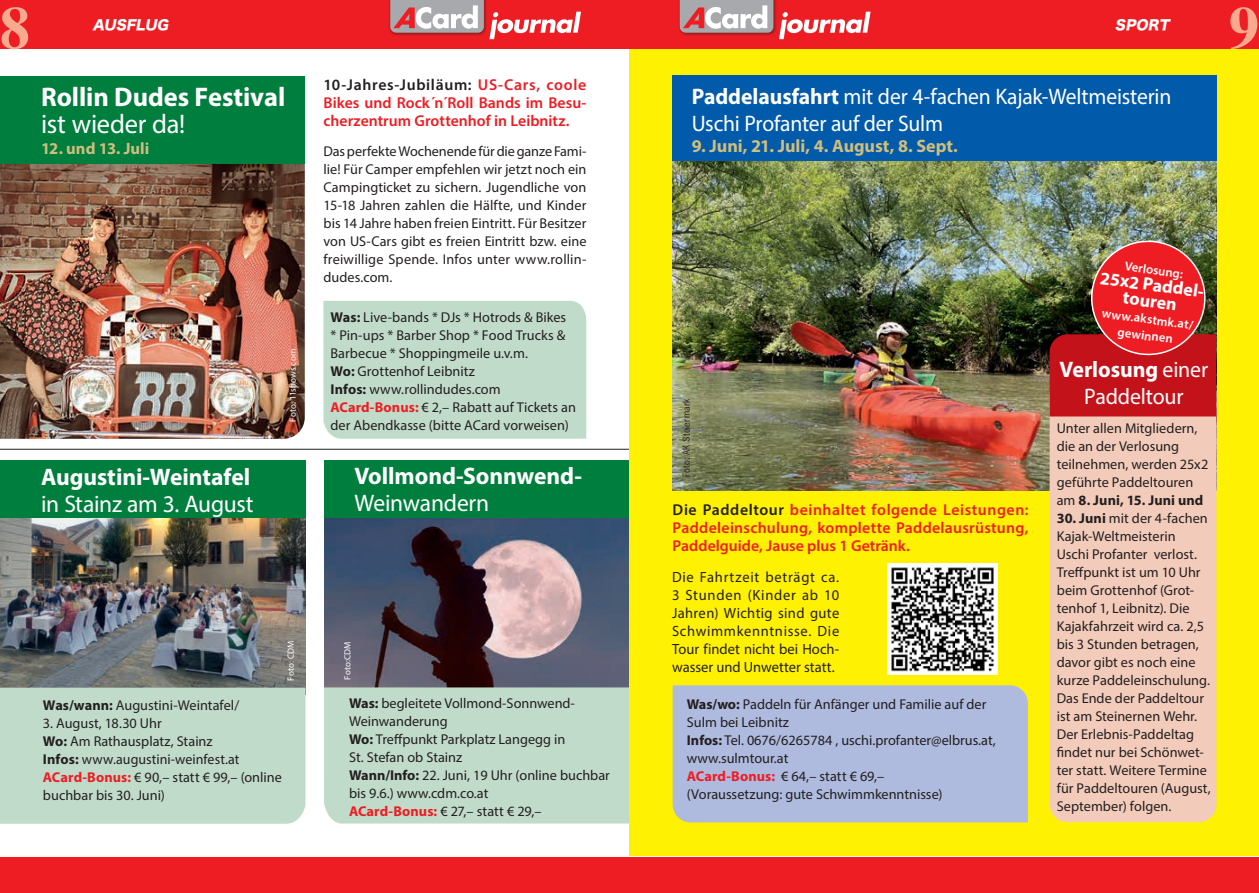
<style>
.page{position:relative;width:1259px;height:893px;background:#fff}
.page>*{position:absolute;margin:0;border:0;box-sizing:border-box;transform-origin:0 0}
.t1{font:700 60px "Times";color:#f8a98e}
.t2{font:700 27px "Myriad Pro";letter-spacing:-.005em;color:#fff}
.t3{font:27px "Myriad Pro";letter-spacing:-.01em;color:#fff}
.t4{font:700 24px "Myriad Pro";letter-spacing:-.005em;color:#fff}
.t5{font:24px "Myriad Pro";letter-spacing:-.01em;color:#fff}
.t6{font:22.5px/27px "Myriad Pro";letter-spacing:-.01em;color:#fff;scale:.96 1}
.t7{font:22.5px/27px "Myriad Pro";letter-spacing:-.01em;color:#fff;text-align:center}
.t8{font:700 18px "Myriad Pro";color:#cfbe7d}
.t9{font:700 18px/16.5px "Myriad Pro";color:#fff;text-align:center}
.t10{font:700 16.5px "Myriad Pro";color:#cfbe7d}
.t11{font:600 15.75px/18px "Myriad Pro";letter-spacing:.005em;color:#ee1d23;text-align:justify}
.t12{font:14.85px/18px "Myriad Pro";color:#231f20;text-align:justify}
.t13{font:14.25px/18px "Myriad Pro";color:#231f20}
.t14{font:italic 13.5px "Hira Kaku Std W8";color:#fff}
.t15{font:600 12.6px/16.5px "Myriad Pro";color:#fff;text-align:center}
.t16{font:9px "Myriad Pro";letter-spacing:.01em;color:#fff}
.t17{font:9px "News Gothic Std";letter-spacing:.025em;color:#231f20}
.s1{color:#231f20}
.s2{font-weight:700}
.s3{font-weight:700;color:#ee1d23}
</style>
<div class="page">
<div style="left:0;top:0;width:1259px;height:49px;background:#ee1d23"></div>
<div style="left:0;top:858px;width:1259px;height:35px;background:#ee1d23"></div>
<div style="left:388px;top:0;width:99px;height:36px;background:#231f20;opacity:.5"></div>
<svg style="left:390px;top:0;width:191px;height:39px"></svg>
<div style="left:678px;top:0;width:99px;height:36px;background:#231f20;opacity:.5"></div>
<svg style="left:680px;top:0;width:93px;height:33px"></svg>
<svg style="left:779px;top:12px;width:91px;height:27px"></svg>
<hr style="left:0;top:449px;width:632px;height:1px;background:#231f20">
<div style="left:323px;top:301px;width:263px;height:138px;background:#c1dbca"></div>
<img style="left:0;top:164px;width:305px;height:275px">
<div style="left:0;top:76px;width:305px;height:88px;background:#007e3d"></div>
<img style="left:324px;top:517px;width:305px;height:170px">
<div style="left:324px;top:687px;width:305px;height:136px;background:#c1dbca"></div>
<div style="left:324px;top:460px;width:306px;height:57px;background:#007e3d"></div>
<img style="left:0;top:518px;width:305px;height:170px">
<div style="left:0;top:688px;width:305px;height:136px;background:#c1dbca"></div>
<div style="left:0;top:461px;width:305px;height:57px;background:#007e3d"></div>
<div style="left:629px;top:50px;width:630px;height:806px;background:#fff101"></div>
<img style="left:672px;top:161px;width:544px;height:329px">
<div style="left:672px;top:685px;width:356px;height:137px;background:#aebade"></div>
<div style="left:672px;top:76px;width:544px;height:85px;background:#015aaa"></div>
<img style="left:887px;top:563px;width:111px;height:111px">
<div style="left:1049px;top:416px;width:167px;height:406px;background:#f2cbba"></div>
<svg style="left:1049px;top:236px;width:167px;height:180px"></svg>
<h1 class="t1" style="left:0;top:-29px;width:31px">8</h1>
<h1 class="t1" style="left:1229px;top:-29px;width:31px">9</h1>
<p class="t14" style="left:92px;top:18px;width:81px">AUSFLUG</p>
<p class="t14" style="left:1115px;top:18px;width:60px">SPORT</p>
<h2 class="t2" style="left:41px;top:80px;width:246px">Rollin Dudes Festival</h2>
<h2 class="t3" style="left:41px;top:108px;width:146px">ist wieder da!</h2>
<p class="t10" style="left:41px;top:138px;width:110px">12. und 13. Juli</p>
<h3 class="t4" style="left:41px;top:461px;width:211px">Augustini-Weintafel</h3>
<h3 class="t5" style="left:41px;top:489px;width:214px">in Stainz am 3. August</h3>
<p class="t16" style="left:287px;top:422px;width:74px;rotate:-90deg">Foto: 11shows.com</p>
<p class="t11" style="left:323px;top:76px;width:264px"><span class="s1">10-Jahres-Jubiläum:</span> US-Cars, coole Bikes und Rock´n´Roll Bands im Besu&shy;cherzentrum Grottenhof in Leibnitz.</p>
<p class="t13" style="left:323px;top:142px;width:264px;text-align:justify">Das perfekte Wochenende für die ganze Fami&shy;lie! Für Camper empfehlen wir jetzt noch ein Campingticket zu sichern. Jugendliche von 15-18 Jahren zahlen die Hälfte, und Kinder bis 14 Jahre haben freien Eintritt. Für Besitzer von US-Cars gibt es freien Eintritt bzw. eine freiwillige Spende. Infos unter www.rollin&shy;dudes.com.</p>
<p class="t13" style="left:330px;top:308px;width:247px"><span class="s2">Was:</span> Live-bands * DJs * Hotrods &amp; Bikes<br>* Pin-ups * Barber Shop * Food Trucks &amp; Barbecue * Shoppingmeile u.v.m.<br><span class="s2">Wo:</span> Grottenhof Leibnitz<br><span class="s2">Infos:</span> www.rollindudes.com <span class="s3">ACard-Bonus:</span> € 2,– Rabatt auf Tickets an der Abendkasse (bitte ACard vorweisen)</p>
<h3 class="t4" style="left:354px;top:461px;width:229px">Vollmond-Sonnwend-</h3>
<h3 class="t5" style="left:354px;top:489px;width:136px">Weinwandern</h3>
<p class="t16" style="left:285px;top:681px;width:42px;rotate:-90deg">Foto: CDM</p>
<p class="t13" style="left:43px;top:696px;width:198px"><span class="s2">Was/wann:</span> Augustini-Weintafel/</p>
<p class="t13" style="left:43px;top:714px;width:240px">3. August, 18.30 Uhr<br><span class="s2">Wo:</span> Am Rathausplatz, Stainz<br><span class="s2">Infos:</span> www.augustini-weinfest.at<br><span class="s3">ACard-Bonus:</span> € 90,– statt € 99,– (online buchbar bis 30. Juni)</p>
<p class="t16" style="left:342px;top:680px;width:40px;rotate:-90deg">Foto:CDM</p>
<p class="t13" style="left:349px;top:694px;width:262px"><span class="s2">Was:</span> begleitete Vollmond-Sonnwend-<br>Weinwanderung<br><span class="s2">Wo:</span> Treffpunkt Parkplatz Langegg in<br>St. Stefan ob Stainz<br><span class="s2">Wann/Info:</span> 22. Juni, 19 Uhr (online buchbar bis 9.6.) www.cdm.co.at<br><span class="s3">ACard-Bonus:</span> € 27,– statt € 29,–</p>
<h3 class="t6" style="left:692px;top:83px;width:501px"><span class="s2">Paddelausfahrt</span> mit der 4-fachen Kajak-Weltmeisterin<br>Uschi Profanter auf der Sulm</h3>
<p class="t8" style="left:692px;top:134px;width:268px">9. Juni, 21. Juli, 4. August, 8. Sept.</p>
<p class="t17" style="left:681px;top:477px;width:80px;rotate:-90deg">Foto: AK Steiermark</p>
<p class="t11" style="left:672px;top:500px;width:357px"><span class="s1">Die Paddeltour</span> beinhaltet folgende Leistungen:<br>Paddeleinschulung, komplette Paddelausrüstung, Paddelguide, Jause plus 1 Getränk.</p>
<p class="t12" style="left:672px;top:568px;width:169px">Die Fahrtzeit beträgt ca.<br>3 Stunden (Kinder ab 10<br>Jahren) Wichtig sind gute Schwimmkenntnisse. Die Tour findet nicht bei Hoch&shy;wasser und Unwetter statt.</p>
<p class="t13" style="left:687px;top:695px;width:310px"><span class="s2">Was/wo:</span> Paddeln für Anfänger und Familie auf der Sulm bei Leibnitz<br><span class="s2">Infos:</span> Tel. 0676/6265784 , uschi.profanter@elbrus.at, www.sulmtour.at<br><span class="s3">ACard-Bonus:</span> € 64,– statt € 69,–<br>(Voraussetzung: gute Schwimmkenntnisse)</p>
<p class="t15" style="left:1126px;top:258px;width:60px;rotate:7deg">Verlosung:</p>
<p class="t9" style="left:1101px;top:269px;width:106px;rotate:7deg">25x2 Paddel&shy;touren</p>
<p class="t15" style="left:1102px;top:305px;width:94px;rotate:7deg">www.akstmk.at/ gewinnen</p>
<h3 class="t7" style="left:1059px;top:356px;width:150px"><span class="s2">Verlosung</span> einer<br>Paddeltour</h3>
<p class="t13" style="left:1056px;top:419px;width:153px">Unter allen Mitgliedern, die an der Verlosung teilnehmen, werden 25x2 geführte Paddeltouren am <span class="s2">8. Juni, 15. Juni und</span></p>
<p class="t13" style="left:1056px;top:509px;width:155px"><span class="s2">30. Juni</span> mit der 4-fachen<br>Kajak-Weltmeisterin<br>Uschi Profanter verlost.<br>Treffpunkt ist um 10 Uhr beim Grottenhof (Grot&shy;tenhof 1, Leibnitz). Die<br>Kajakfahrzeit wird ca. 2,5 bis 3 Stunden betragen, davor gibt es noch eine kurze Paddeleinschulung.<br>Das Ende der Paddeltour ist am Steinernen Wehr.<br>Der Erlebnis-Paddeltag findet nur bei Schönwet&shy;ter statt. Weitere Termine für Paddeltouren (August,<br>September) folgen.</p>
</div>
